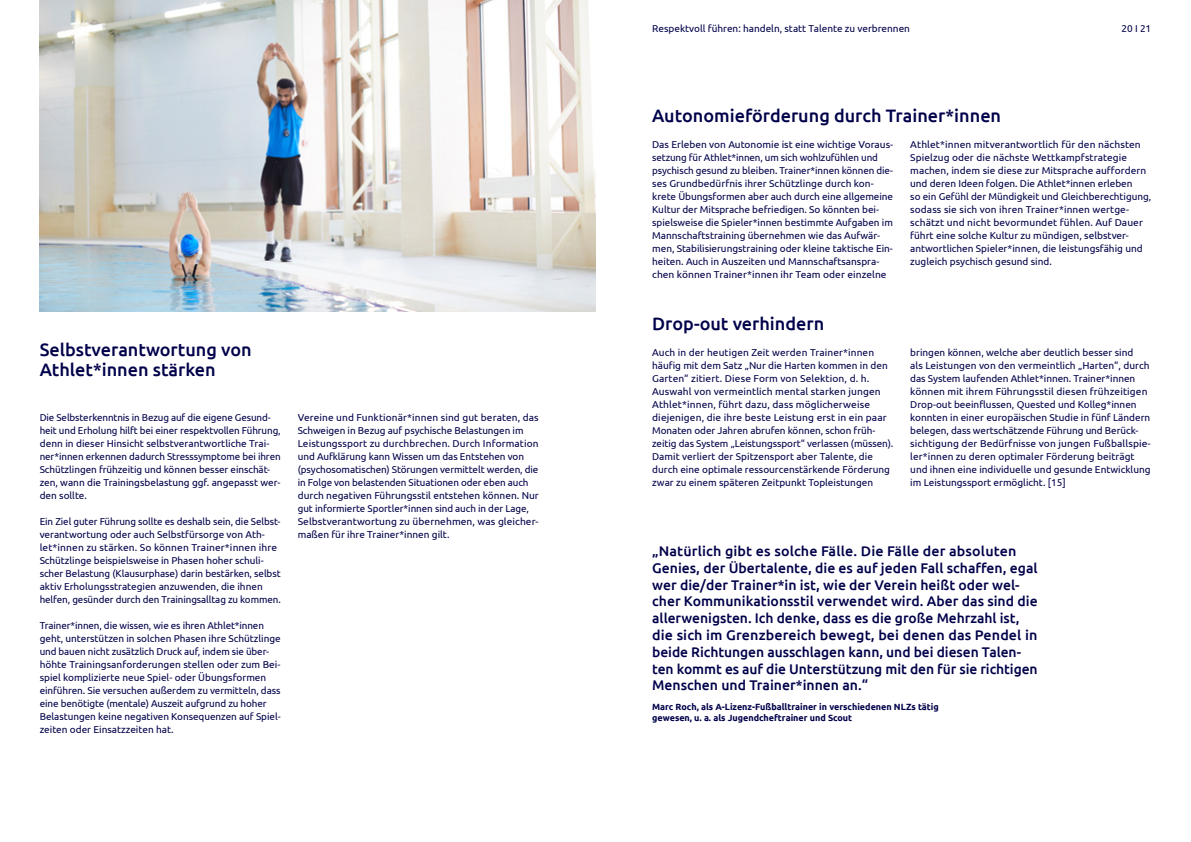
<style>
.page{position:relative;width:1191px;height:842px;background:#fff}
.page>*{position:absolute;margin:0;border:0;box-sizing:border-box;transform-origin:0 0}
.t1{font:500 18px/20px "Ubuntu";color:#00004a}
.t2{font:500 14px/16.8px "Ubuntu";color:#00004a}
.t3{font:10px/13px "Ubuntu";color:#00004a}
.t4{font:700 9px/10.8px "Ubuntu";color:#00004a}
</style>
<div class="page">
<img style="left:40px;top:0;width:555px;height:312px">
<h1 class="t1" style="left:40px;top:339px;width:213px">Selbstverantwortung von<br>Athlet*innen stärken</h1>
<p class="t3" style="left:40px;top:410px;width:242px">Die Selbsterkenntnis in Bezug auf die eigene Gesund&shy;heit und Erholung hilft bei einer respektvollen Führung, denn in dieser Hinsicht selbstverantwortliche Trai&shy;ner*innen erkennen dadurch Stresssymptome bei ihren Schützlingen frühzeitig und können besser einschät&shy;zen, wann die Trainingsbelastung ggf. angepasst wer&shy;den sollte.</p>
<p class="t3" style="left:40px;top:514px;width:242px">Ein Ziel guter Führung sollte es deshalb sein, die Selbst&shy;verantwortung oder auch Selbstfürsorge von Ath&shy;let*innen zu stärken. So können Trainer*innen ihre Schützlinge beispielsweise in Phasen hoher schuli&shy;scher Belastung (Klausurphase) darin bestärken, selbst aktiv Erholungsstrategien anzuwenden, die ihnen helfen, gesünder durch den Trainingsalltag zu kommen.</p>
<p class="t3" style="left:40px;top:618px;width:242px">Trainer*innen, die wissen, wie es ihren Athlet*innen geht, unterstützen in solchen Phasen ihre Schützlinge und bauen nicht zusätzlich Druck auf, indem sie über&shy;höhte Trainingsanforderungen stellen oder zum Bei&shy;spiel komplizierte neue Spiel- oder Übungsformen einführen. Sie versuchen außerdem zu vermitteln, dass eine benötigte (mentale) Auszeit aufgrund zu hoher Belastungen keine negativen Konsequenzen auf Spiel&shy;zeiten oder Einsatzzeiten hat.</p>
<p class="t3" style="left:298px;top:410px;width:242px">Vereine und Funktionär*innen sind gut beraten, das Schweigen in Bezug auf psychische Belastungen im Leistungssport zu durchbrechen. Durch Information und Aufklärung kann Wissen um das Entstehen von (psychosomatischen) Störungen vermittelt werden, die in Folge von belastenden Situationen oder eben auch durch negativen Führungsstil entstehen können. Nur gut informierte Sportler*innen sind auch in der Lage, Selbstverantwortung zu übernehmen, was gleicher&shy;maßen für ihre Trainer*innen gilt.</p>
<p class="t3" style="left:652px;top:21px;width:259px">Respektvoll führen: handeln, statt Talente zu verbrennen</p>
<p class="t3" style="left:1121px;top:21px;width:31px">20 I 21</p>
<h1 class="t1" style="left:652px;top:105px;width:350px">Autonomieförderung durch Trainer*innen</h1>
<p class="t3" style="left:652px;top:137px;width:242px">Das Erleben von Autonomie ist eine wichtige Voraus&shy;setzung für Athlet*innen, um sich wohlzufühlen und psychisch gesund zu bleiben. Trainer*innen können die&shy;ses Grundbedürfnis ihrer Schützlinge durch kon&shy;krete Übungsformen aber auch durch eine allgemeine Kultur der Mitsprache befriedigen. So könnten bei&shy;spielsweise die Spieler*innen bestimmte Aufgaben im Mannschaftstraining übernehmen wie das Aufwär&shy;men, Stabilisierungstraining oder kleine taktische Ein&shy;heiten. Auch in Auszeiten und Mannschaftsanspra&shy;chen können Trainer*innen ihr Team oder einzelne</p>
<p class="t3" style="left:910px;top:137px;width:242px">Athlet*innen mitverantwortlich für den nächsten Spielzug oder die nächste Wettkampfstrategie machen, indem sie diese zur Mitsprache auffordern und deren Ideen folgen. Die Athlet*innen erleben<br>so ein Gefühl der Mündigkeit und Gleichberechtigung, sodass sie sich von ihren Trainer*innen wertge&shy;schätzt und nicht bevormundet fühlen. Auf Dauer führt eine solche Kultur zu mündigen, selbstver&shy;antwortlichen Spieler*innen, die leistungsfähig und zugleich psychisch gesund sind.</p>
<h1 class="t1" style="left:652px;top:313px;width:174px">Drop-out verhindern</h1>
<p class="t3" style="left:652px;top:345px;width:242px">Auch in der heutigen Zeit werden Trainer*innen häufig mit dem Satz „Nur die Harten kommen in den Garten“ zitiert. Diese Form von Selektion, d. h.<br>Auswahl von vermeintlich mental starken jungen Athlet*innen, führt dazu, dass möglicherweise diejenigen, die ihre beste Leistung erst in ein paar Monaten oder Jahren abrufen können, schon früh&shy;zeitig das System „Leistungssport“ verlassen (müssen).<br>Damit verliert der Spitzensport aber Talente, die durch eine optimale ressourcenstärkende Förderung zwar zu einem späteren Zeitpunkt Topleistungen</p>
<p class="t3" style="left:910px;top:345px;width:242px">bringen können, welche aber deutlich besser sind<br>als Leistungen von den vermeintlich „Harten“, durch das System laufenden Athlet*innen. Trainer*innen können mit ihrem Führungsstil diesen frühzeitigen Drop-out beeinflussen, Quested und Kolleg*innen konnten in einer europäischen Studie in fünf Ländern belegen, dass wertschätzende Führung und Berück&shy;sichtigung der Bedürfnisse von jungen Fußballspie&shy;ler*innen zu deren optimaler Förderung beiträgt und ihnen eine individuelle und gesunde Entwicklung im Leistungssport ermöglicht. [15]</p>
<p class="t2" style="left:652px;top:542px;width:387px">„Natürlich gibt es solche Fälle. Die Fälle der absoluten Genies, der Übertalente, die es auf jeden Fall schaffen, egal wer die/der Trainer*in ist, wie der Verein heißt oder wel&shy;cher Kommunikationsstil verwendet wird. Aber das sind die allerwenigsten. Ich denke, dass es die große Mehrzahl ist, die sich im Grenzbereich bewegt, bei denen das Pendel in beide Richtungen ausschlagen kann, und bei diesen Talen&shy;ten kommt es auf die Unterstützung mit den für sie richtigen Menschen und Trainer*innen an.“</p>
<p class="t4" style="left:652px;top:701px;width:288px">Marc Roch, als A-Lizenz-Fußballtrainer in verschiedenen NLZs tätig gewesen, u. a. als Jugendcheftrainer und Scout</p>
</div>
